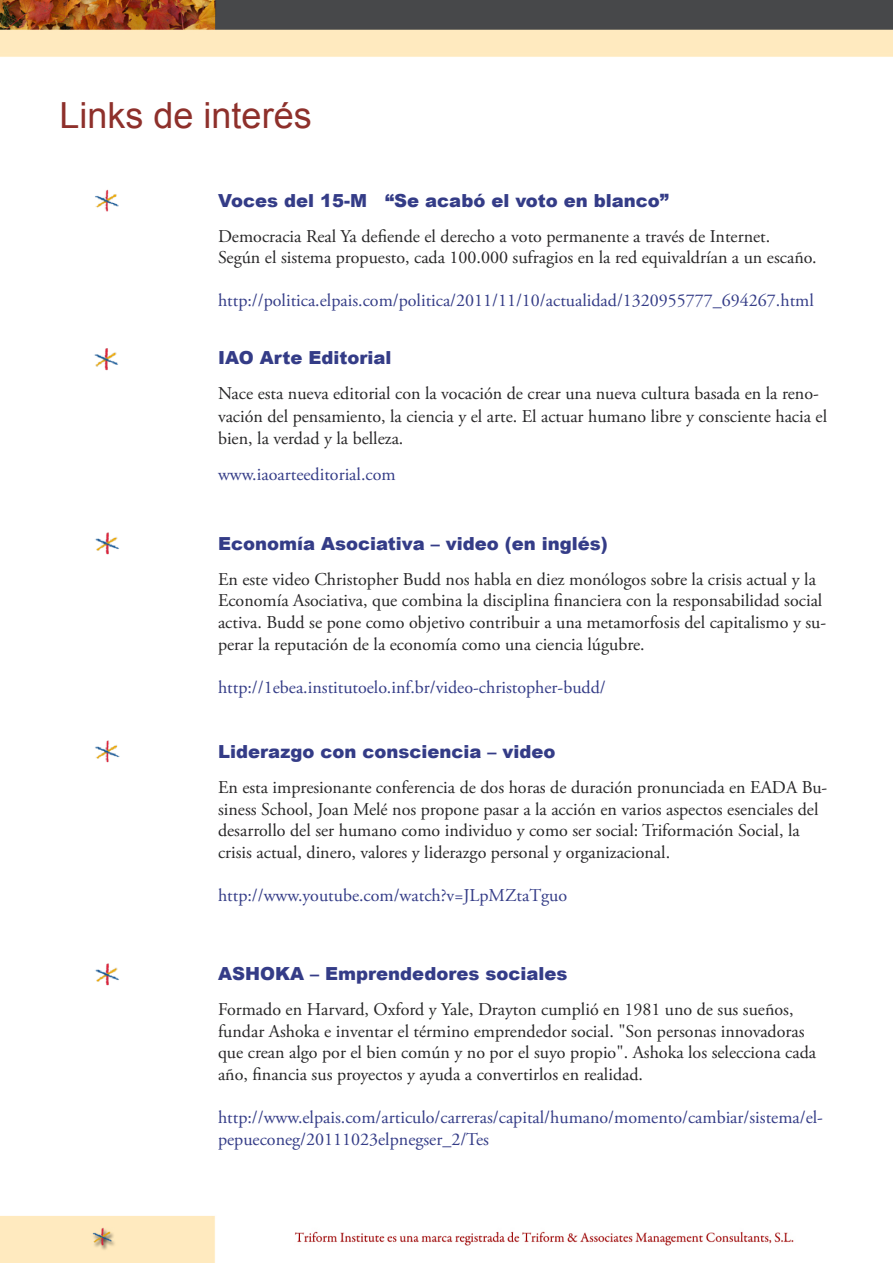
<style>
.page{position:relative;width:893px;height:1263px;background:#fff}
.page>*{position:absolute;margin:0;border:0;box-sizing:border-box;transform-origin:0 0}
.t1{font:36px "Arial";color:#8e302b}
.t2{font:18px/21.6px "Adobe Garamond Pro";color:#272627}
.t3{font:18px/21.6px "Adobe Garamond Pro";color:#343c87}
.t4{font:900 18px "Arial";color:#343c87}
</style>
<div class="page">
<img style="left:0;top:0;width:893px;height:1263px">
<img style="left:83px;top:181px;width:48px;height:44px">
<img style="left:83px;top:339px;width:47px;height:45px">
<img style="left:84px;top:523px;width:47px;height:45px">
<img style="left:84px;top:732px;width:47px;height:44px">
<img style="left:84px;top:955px;width:47px;height:44px">
<h1 class="t1" style="left:60px;top:96px;width:254px">Links de interés</h1>
<p class="t4" style="left:218px;top:187px;width:452px">Voces del 15-M “Se acabó el voto en blanco”</p>
<p class="t2" style="left:218px;top:227px;width:600px">Democracia Real Ya defiende el derecho a voto permanente a través de Internet.<br>Según el sistema propuesto, cada 100.000 sufragios en la red equivaldrían a un escaño.</p>
<p class="t3" style="left:218px;top:291px;width:597px">http://politica.elpais.com/politica/2011/11/10/actualidad/1320955777_694267.html</p>
<p class="t4" style="left:218px;top:344px;width:175px">IAO Arte Editorial</p>
<p class="t2" style="left:218px;top:384px;width:611px;line-height:22.5px">Nace esta nueva editorial con la vocación de crear una nueva cultura basada en la reno&shy;vación del pensamiento, la ciencia y el arte. El actuar humano libre y consciente hacia el bien, la verdad y la belleza.</p>
<p class="t3" style="left:218px;top:465px;width:179px">www.iaoarteeditorial.com</p>
<p class="t4" style="left:218px;top:530px;width:391px">Economía Asociativa – video (en inglés)</p>
<p class="t2" style="left:218px;top:570px;width:610px">En este video Christopher Budd nos habla en diez monólogos sobre la crisis actual y la Economía Asociativa, que combina la disciplina financiera con la responsabilidad social activa. Budd se pone como objetivo contribuir a una metamorfosis del capitalismo y su&shy;perar la reputación de la economía como una ciencia lúgubre.</p>
<p class="t3" style="left:218px;top:678px;width:389px">http://1ebea.institutoelo.inf.br/video-christopher-budd/</p>
<p class="t4" style="left:218px;top:739px;width:339px">Liderazgo con consciencia – video</p>
<p class="t2" style="left:218px;top:778px;width:611px">En esta impresionante conferencia de dos horas de duración pronunciada en EADA Bu&shy;siness School, Joan Melé nos propone pasar a la acción en varios aspectos esenciales del desarrollo del ser humano como individuo y como ser social: Triformación Social, la crisis actual, dinero, valores y liderazgo personal y organizacional.</p>
<p class="t3" style="left:218px;top:886px;width:351px">http://www.youtube.com/watch?v=JLpMZtaTguo</p>
<p class="t4" style="left:218px;top:960px;width:351px">ASHOKA – Emprendedores sociales</p>
<p class="t2" style="left:218px;top:1000px;width:600px">Formado en Harvard, Oxford y Yale, Drayton cumplió en 1981 uno de sus sueños, fundar Ashoka e inventar el término emprendedor social. "Son personas innovadoras que crean algo por el bien común y no por el suyo propio". Ashoka los selecciona cada año, financia sus proyectos y ayuda a convertirlos en realidad.</p>
<p class="t3" style="left:218px;top:1108px;width:606px">http://www.elpais.com/articulo/carreras/capital/humano/momento/cambiar/sistema/el&shy;pepueconeg/20111023elpnegser_2/Tes</p>
</div>
